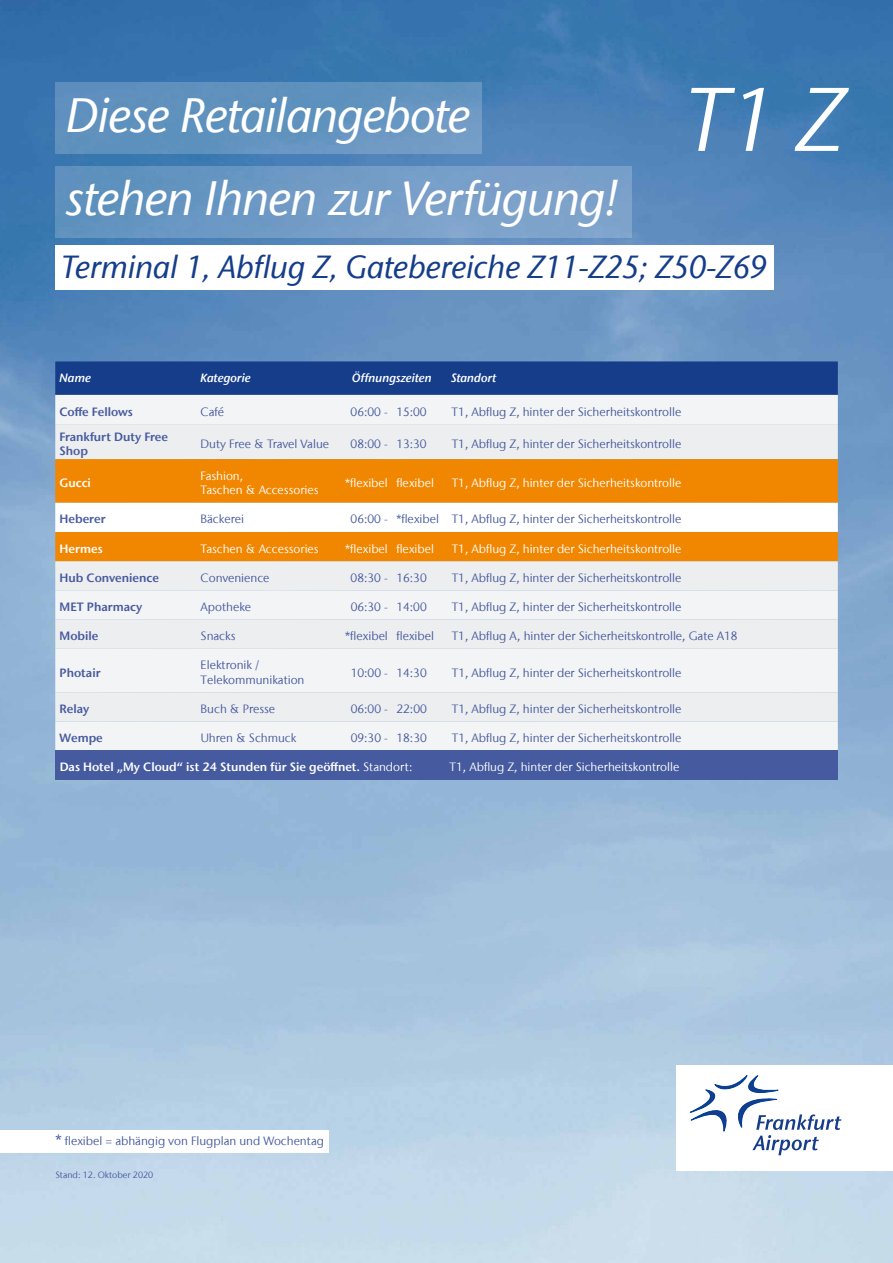
<style>
.page{position:relative;width:893px;height:1263px;background:#fff}
.page>*{position:absolute;margin:0;border:0;box-sizing:border-box;transform-origin:0 0}
.t1{font:italic 90px "Stone Sans Fraport II";color:#fff}
.t2{font:italic 500 48px/83.1px "Stone Sans Fraport II";letter-spacing:-.015em;color:#fff}
.t3{font:italic 500 31.8px "Stone Sans Fraport II";color:#153d8a}
.t4{font:12px/14.4px "Stone Sans Fraport II";color:#465a9f}
.t5{font:12px/14.4px "Stone Sans Fraport II";color:#fff}
.t6{font:600 12px/14.4px "Stone Sans Fraport II";color:#465a9f}
.t7{font:600 12px "Stone Sans Fraport II";color:#fff}
.t8{font:italic 600 12px "Stone Sans Fraport II";color:#fff}
.t9{font:9px "Stone Sans Fraport II";color:#465a9f}
.s1{font-weight:400}
.s2{font-size:15px}
</style>
<div class="page">
<img style="left:0;top:0;width:893px;height:1263px">
<div style="left:0;top:1130px;width:329px;height:22px;background:#fff"></div>
<div style="left:55px;top:246px;width:718px;height:44px;background:#fff"></div>
<div style="left:55px;top:361px;width:783px;height:34px;background:#153d8a"></div>
<div style="left:55px;top:395px;width:783px;height:356px;background:#f3f4f5"></div>
<div style="left:55px;top:424px;width:783px;height:297px;background:#edeef0"></div>
<div style="left:55px;top:459px;width:783px;height:102px;background:#f18700"></div>
<svg style="left:55px;top:503px;width:783px;height:29px"></svg>
<div style="left:55px;top:751px;width:783px;height:29px;background:#465a9f"></div>
<div style="left:55px;top:83px;width:427px;height:71px;background:linear-gradient(to right,#5b8fbc,#6a98c3)"></div>
<div style="left:55px;top:166px;width:577px;height:71px;background:linear-gradient(to right,#5f91be,#83a5cd)"></div>
<div style="left:677px;top:1065px;width:216px;height:105px;background:#fff"></div>
<svg style="left:690px;top:1075px;width:151px;height:80px"></svg>
<h2 class="t2" style="left:66px;top:73px;width:556px">Diese Retailangebote<br>stehen Ihnen zur Verfügung!</h2>
<h1 class="t1" style="left:685px;top:64px;width:161px">T1 Z</h1>
<h3 class="t3" style="left:61px;top:247px;width:707px">Terminal 1, Abflug Z, Gatebereiche Z11-Z25; Z50-Z69</h3>
<p class="t8" style="left:60px;top:370px;width:33px">Name</p>
<p class="t8" style="left:201px;top:370px;width:52px">Kategorie</p>
<p class="t8" style="left:352px;top:370px;width:81px">Öffnungszeiten</p>
<p class="t8" style="left:452px;top:370px;width:46px">Standort</p>
<p class="t6" style="left:60px;top:404px;width:75px">Coffe Fellows</p>
<p class="t4" style="left:201px;top:404px;width:25px">Café</p>
<p class="t4" style="left:351px;top:404px;width:78px">06:00 - 15:00</p>
<p class="t4" style="left:452px;top:404px;width:231px">T1, Abflug Z, hinter der Sicherheitskontrolle</p>
<p class="t6" style="left:60px;top:429px;width:110px">Frankfurt Duty Free<br>Shop</p>
<p class="t4" style="left:201px;top:436px;width:130px">Duty Free &amp; Travel Value</p>
<p class="t4" style="left:351px;top:436px;width:78px">08:00 - 13:30</p>
<p class="t4" style="left:452px;top:436px;width:231px">T1, Abflug Z, hinter der Sicherheitskontrolle</p>
<p class="t7" style="left:60px;top:475px;width:33px">Gucci</p>
<p class="t5" style="left:201px;top:468px;width:120px">Fashion,<br>Taschen &amp; Accessories</p>
<p class="t5" style="left:345px;top:476px;width:90px">*flexibel flexibel</p>
<p class="t5" style="left:452px;top:476px;width:231px">T1, Abflug Z, hinter der Sicherheitskontrolle</p>
<p class="t6" style="left:60px;top:512px;width:47px">Heberer</p>
<p class="t4" style="left:201px;top:512px;width:45px">Bäckerei</p>
<p class="t4" style="left:351px;top:512px;width:332px">06:00 - *flexibel T1, Abflug Z, hinter der Sicherheitskontrolle</p>
<p class="t7" style="left:60px;top:541px;width:45px">Hermes</p>
<p class="t5" style="left:201px;top:541px;width:120px">Taschen &amp; Accessories</p>
<p class="t5" style="left:345px;top:541px;width:90px">*flexibel flexibel</p>
<p class="t5" style="left:452px;top:541px;width:231px">T1, Abflug Z, hinter der Sicherheitskontrolle</p>
<p class="t6" style="left:60px;top:570px;width:101px">Hub Convenience</p>
<p class="t4" style="left:201px;top:570px;width:70px">Convenience</p>
<p class="t4" style="left:351px;top:570px;width:78px">08:30 - 16:30</p>
<p class="t4" style="left:452px;top:570px;width:231px">T1, Abflug Z, hinter der Sicherheitskontrolle</p>
<p class="t6" style="left:60px;top:599px;width:84px">MET Pharmacy</p>
<p class="t4" style="left:201px;top:599px;width:52px">Apotheke</p>
<p class="t4" style="left:351px;top:599px;width:78px">06:30 - 14:00</p>
<p class="t4" style="left:452px;top:599px;width:231px">T1, Abflug Z, hinter der Sicherheitskontrolle</p>
<p class="t6" style="left:60px;top:629px;width:40px">Mobile</p>
<p class="t4" style="left:201px;top:629px;width:37px">Snacks</p>
<p class="t4" style="left:345px;top:629px;width:90px">*flexibel flexibel</p>
<p class="t4" style="left:452px;top:629px;width:287px">T1, Abflug A, hinter der Sicherheitskontrolle, Gate A18</p>
<p class="t6" style="left:60px;top:665px;width:42px">Photair</p>
<p class="t4" style="left:201px;top:658px;width:105px">Elektronik /<br>Telekommunikation</p>
<p class="t4" style="left:351px;top:665px;width:78px">10:00 - 14:30</p>
<p class="t4" style="left:452px;top:665px;width:231px">T1, Abflug Z, hinter der Sicherheitskontrolle</p>
<p class="t6" style="left:60px;top:701px;width:31px">Relay</p>
<p class="t4" style="left:201px;top:701px;width:76px">Buch &amp; Presse</p>
<p class="t4" style="left:351px;top:701px;width:78px">06:00 - 22:00</p>
<p class="t4" style="left:452px;top:701px;width:231px">T1, Abflug Z, hinter der Sicherheitskontrolle</p>
<p class="t6" style="left:60px;top:730px;width:45px">Wempe</p>
<p class="t4" style="left:201px;top:731px;width:97px">Uhren &amp; Schmuck</p>
<p class="t4" style="left:351px;top:731px;width:78px">09:30 - 18:30</p>
<p class="t4" style="left:452px;top:731px;width:231px">T1, Abflug Z, hinter der Sicherheitskontrolle</p>
<p class="t7" style="left:60px;top:759px;width:354px">Das Hotel „My Cloud“ ist 24 Stunden für Sie geöffnet. <span class="s1">Standort:</span></p>
<p class="t5" style="left:450px;top:760px;width:231px">T1, Abflug Z, hinter der Sicherheitskontrolle</p>
<p class="t4" style="left:55px;top:1134px;width:270px"><span class="s2">*</span> flexibel = abhängig von Flugplan und Wochentag</p>
<p class="t9" style="left:55px;top:1169px;width:99px">Stand: 12. Oktober 2020</p>
</div>
